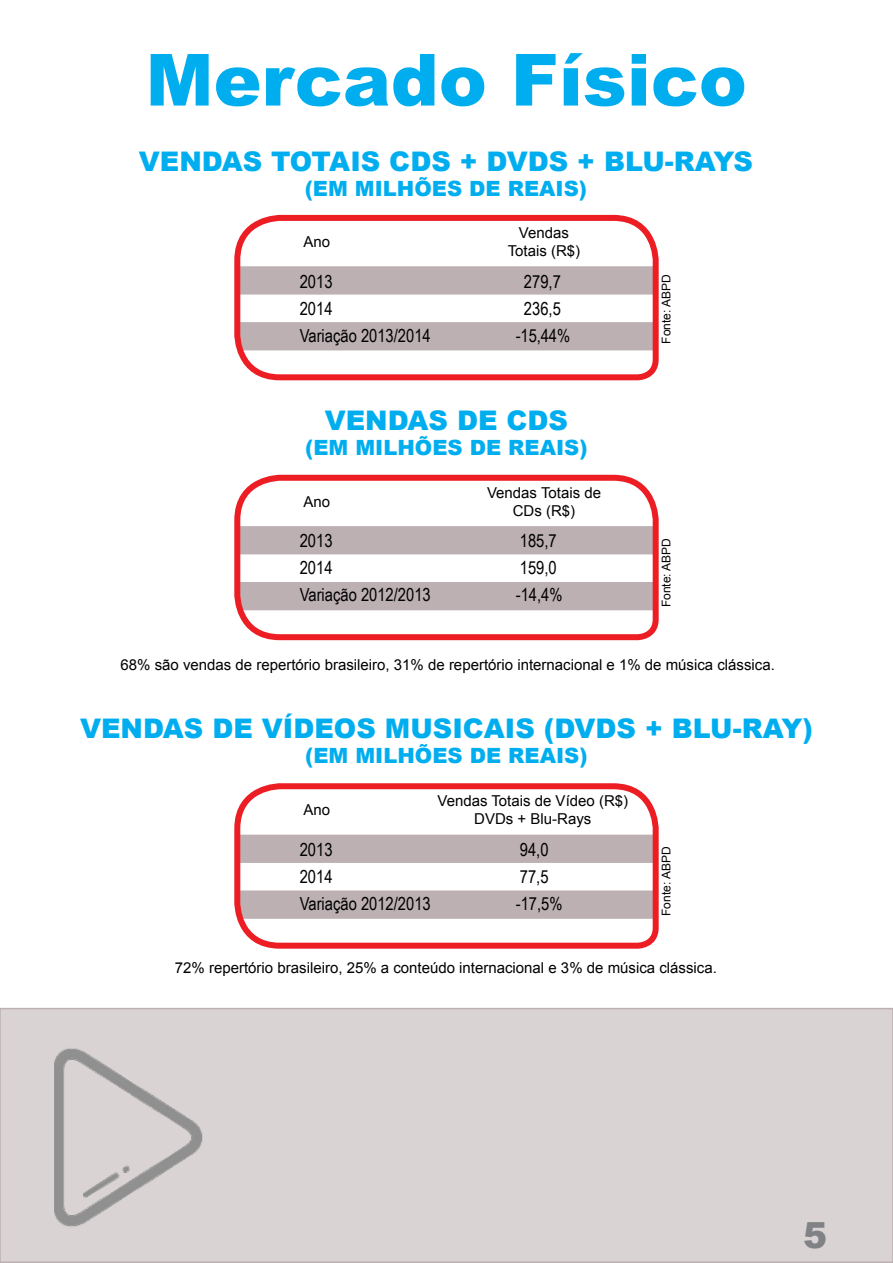
<style>
.page{position:relative;width:893px;height:1263px;background:#fff}
.page>*{position:absolute;margin:0;border:0;box-sizing:border-box;transform-origin:0 0}
.t1{font:900 72px "Arial";color:#00aeef}
.t2{font:900 36px "Arial";color:#808285}
.t3{font:900 27px "Arial";color:#00aeef}
.t4{font:900 21px "Arial";color:#00aeef}
.t5{font:18px "Arial Narrow";color:#000}
.t6{font:15px/18px "Arial";color:#000;text-align:center}
.t7{font:12px "Arial";color:#000}
</style>
<div class="page">
<div style="left:0;top:1008px;width:893px;height:255px;background:#dad3d4;border:2px solid #bcb0b3"></div>
<img style="left:54px;top:1048px;width:149px;height:179px">
<svg style="left:234px;top:214px;width:425px;height:167px"></svg>
<svg style="left:234px;top:474px;width:425px;height:167px"></svg>
<svg style="left:234px;top:783px;width:425px;height:166px"></svg>
<h1 class="t1" style="left:146px;top:28px;width:603px">MERCADO FÍSICO</h1>
<h3 class="t3" style="left:139px;top:141px;width:612px">VENDAS TOTAIS CDS + DVDS + BLU-RAYS</h3>
<h3 class="t4" style="left:305px;top:173px;width:67px">(EM MILHÕES</h3>
<h3 class="t4" style="left:469px;top:173px;width:54px">DE REAIS</h3>
<h3 class="t4" style="left:579px;top:173px;width:10px">)</h3>
<p class="t6" style="left:508px;top:224px;width:74px">Vendas<br>Totais (R$)</p>
<p class="t6" style="left:303px;top:233px;width:28px">Ano</p>
<p class="t5" style="left:300px;top:268px;width:34px">2013</p>
<p class="t5" style="left:524px;top:268px;width:38px">279,7</p>
<p class="t5" style="left:300px;top:295px;width:34px">2014</p>
<p class="t5" style="left:524px;top:295px;width:38px">236,5</p>
<p class="t5" style="left:300px;top:322px;width:133px">Variação 2013/2014</p>
<p class="t5" style="left:516px;top:322px;width:56px">-15,44%</p>
<h3 class="t3" style="left:325px;top:400px;width:242px">VENDAS DE CDS</h3>
<h3 class="t4" style="left:305px;top:432px;width:67px">(EM MILHÕES</h3>
<h3 class="t4" style="left:470px;top:432px;width:54px">DE REAIS</h3>
<h3 class="t4" style="left:579px;top:432px;width:10px">)</h3>
<p class="t6" style="left:303px;top:493px;width:28px">Ano</p>
<p class="t6" style="left:487px;top:484px;width:115px">Vendas Totais de<br>CDs (R$)</p>
<p class="t5" style="left:300px;top:528px;width:34px">2013</p>
<p class="t5" style="left:520px;top:528px;width:38px">185,7</p>
<p class="t5" style="left:300px;top:555px;width:34px">2014</p>
<p class="t5" style="left:520px;top:555px;width:38px">159,0</p>
<p class="t5" style="left:300px;top:582px;width:133px">Variação 2012/2013</p>
<p class="t5" style="left:516px;top:582px;width:48px">-14,4%</p>
<p class="t7" style="left:658px;top:344px;width:71px;rotate:-90deg">Fonte: ABPD</p>
<p class="t7" style="left:658px;top:607px;width:71px;rotate:-90deg">Fonte: ABPD</p>
<p class="t6" style="left:120px;top:656px;width:656px">68% são vendas de repertório brasileiro, 31% de repertório internacional e 1% de música clássica.</p>
<h3 class="t3" style="left:80px;top:709px;width:734px">VENDAS DE VÍDEOS MUSICAIS (DVDS + BLU-RAY)</h3>
<h3 class="t4" style="left:305px;top:741px;width:67px">(EM MILHÕES</h3>
<h3 class="t4" style="left:470px;top:741px;width:54px">DE REAIS</h3>
<h3 class="t4" style="left:579px;top:741px;width:10px">)</h3>
<p class="t6" style="left:303px;top:801px;width:28px">Ano</p>
<p class="t6" style="left:437px;top:792px;width:192px">Vendas Totais de Vídeo (R$)<br>DVDs + Blu-Rays</p>
<p class="t5" style="left:300px;top:836px;width:34px">2013</p>
<p class="t5" style="left:520px;top:836px;width:30px">94,0</p>
<p class="t5" style="left:300px;top:863px;width:34px">2014</p>
<p class="t5" style="left:520px;top:863px;width:30px">77,5</p>
<p class="t5" style="left:300px;top:890px;width:133px">Variação 2012/2013</p>
<p class="t5" style="left:516px;top:890px;width:48px">-17,5%</p>
<p class="t7" style="left:658px;top:916px;width:71px;rotate:-90deg">Fonte: ABPD</p>
<p class="t6" style="left:175px;top:959px;width:543px">72% repertório brasileiro, 25% a conteúdo internacional e 3% de música clássica.</p>
<h2 class="t2" style="left:803px;top:1209px;width:26px">5</h2>
</div>
